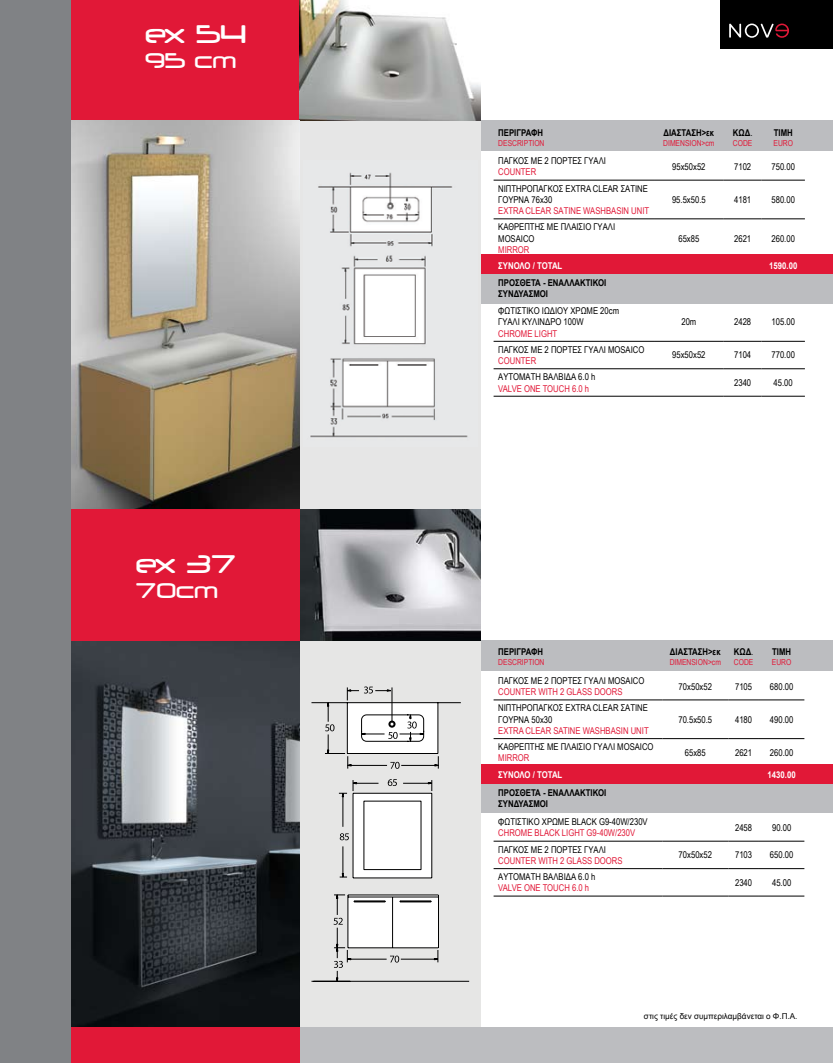
<style>
.page{position:relative;width:833px;height:1063px;background:#fff}
.page>*{position:absolute;margin:0;border:0;box-sizing:border-box;transform-origin:0 0}
.t1{font:30px "STOMP Neuropol";letter-spacing:-.015em;color:#fff}
.t2{font:25px "STOMP Neuropol";color:#fff}
.t3{font:9.38px/11.2px "Arial Narrow";color:#000}
.t4{font:9.38px "Arial Narrow";color:#e11837}
.t5{font:700 9.38px/11.2px "Arial";color:#000;scale:.83 1}
.t6{font:700 9.38px "Arial";color:#fff;scale:.83 1}
.t7{font:8.25px "Arial Narrow";color:#e11837}
.t8{font:8.12px "Arial";color:#000}
.s1{font-family:"Arial Narrow";font-weight:400}
</style>
<div class="page">
<div style="left:474px;top:120px;width:359px;height:31px;background:#bcbdc0"></div>
<div style="left:474px;top:273px;width:359px;height:31px;background:#bcbdc0"></div>
<div style="left:474px;top:254px;width:359px;height:19px;background:#e11837"></div>
<div style="left:475px;top:782px;width:358px;height:31px;background:#bcbdc0"></div>
<div style="left:475px;top:641px;width:358px;height:30px;background:#bcbdc0"></div>
<div style="left:475px;top:764px;width:358px;height:19px;background:#e11837"></div>
<hr style="left:493px;top:341px;width:161px;height:1px;background:#000">
<hr style="left:654px;top:341px;width:70px;height:1px;background:#000">
<hr style="left:724px;top:341px;width:37px;height:1px;background:#000">
<hr style="left:761px;top:341px;width:44px;height:1px;background:#000">
<hr style="left:493px;top:369px;width:161px;height:1px;background:#000">
<hr style="left:654px;top:369px;width:70px;height:1px;background:#000">
<hr style="left:724px;top:369px;width:37px;height:1px;background:#000">
<hr style="left:761px;top:369px;width:44px;height:1px;background:#000">
<hr style="left:493px;top:396px;width:161px;height:1px;background:#000">
<hr style="left:654px;top:396px;width:70px;height:1px;background:#000">
<hr style="left:724px;top:396px;width:37px;height:1px;background:#000">
<hr style="left:761px;top:396px;width:44px;height:1px;background:#000">
<hr style="left:493px;top:180px;width:161px;height:1px;background:#000">
<hr style="left:654px;top:180px;width:70px;height:1px;background:#000">
<hr style="left:724px;top:180px;width:37px;height:1px;background:#000">
<hr style="left:761px;top:180px;width:44px;height:1px;background:#000">
<hr style="left:493px;top:219px;width:161px;height:1px;background:#000">
<hr style="left:654px;top:219px;width:70px;height:1px;background:#000">
<hr style="left:724px;top:219px;width:37px;height:1px;background:#000">
<hr style="left:761px;top:219px;width:44px;height:1px;background:#000">
<div style="left:300px;top:120px;width:181px;height:390px;background:#e6e6e6"></div>
<div style="left:720px;top:0;width:113px;height:48px;background:#000"></div>
<svg style="left:729px;top:24px;width:60px;height:14px"></svg>
<img style="left:310px;top:172px;width:158px;height:266px">
<hr style="left:493px;top:700px;width:169px;height:1px;background:#000">
<hr style="left:662px;top:700px;width:66px;height:1px;background:#000">
<hr style="left:728px;top:700px;width:31px;height:1px;background:#000">
<hr style="left:759px;top:700px;width:45px;height:1px;background:#000">
<hr style="left:493px;top:738px;width:169px;height:1px;background:#000">
<hr style="left:662px;top:738px;width:66px;height:1px;background:#000">
<hr style="left:728px;top:738px;width:31px;height:1px;background:#000">
<hr style="left:759px;top:738px;width:45px;height:1px;background:#000">
<hr style="left:493px;top:841px;width:169px;height:1px;background:#000">
<hr style="left:662px;top:841px;width:66px;height:1px;background:#000">
<hr style="left:728px;top:841px;width:31px;height:1px;background:#000">
<hr style="left:759px;top:841px;width:45px;height:1px;background:#000">
<hr style="left:493px;top:868px;width:169px;height:1px;background:#000">
<hr style="left:662px;top:868px;width:66px;height:1px;background:#000">
<hr style="left:728px;top:868px;width:31px;height:1px;background:#000">
<hr style="left:759px;top:868px;width:45px;height:1px;background:#000">
<hr style="left:493px;top:896px;width:169px;height:1px;background:#000">
<hr style="left:662px;top:896px;width:66px;height:1px;background:#000">
<hr style="left:728px;top:896px;width:31px;height:1px;background:#000">
<hr style="left:759px;top:896px;width:45px;height:1px;background:#000">
<div style="left:70px;top:0;width:230px;height:120px;background:#e11837"></div>
<div style="left:300px;top:641px;width:181px;height:387px;background:#e6e6e5"></div>
<img style="left:71px;top:641px;width:229px;height:386px">
<svg style="left:325px;top:687px;width:114px;height:295px"></svg>
<img style="left:300px;top:0;width:181px;height:120px">
<img style="left:71px;top:120px;width:229px;height:389px">
<img style="left:300px;top:509px;width:181px;height:132px">
<div style="left:70px;top:509px;width:230px;height:131px;background:#e11837"></div>
<div style="left:299px;top:1028px;width:534px;height:35px;background:#bcbdc0"></div>
<div style="left:70px;top:1028px;width:230px;height:35px;background:#e11837"></div>
<div style="left:0;top:0;width:71px;height:1063px;background:#808285"></div>
<h1 class="t1" style="left:144px;top:19px;width:103px">ex 54</h1>
<h2 class="t2" style="left:144px;top:48px;width:93px">95 cm</h2>
<h1 class="t1" style="left:135px;top:549px;width:101px">ex 37</h1>
<h2 class="t2" style="left:135px;top:578px;width:84px">70cm</h2>
<p class="t5" style="left:498px;top:127px;width:56px">ΠΕΡΙΓΡΑΦΗ</p>
<p class="t7" style="left:498px;top:137px;width:48px">DESCRIPTION</p>
<p class="t3" style="left:498px;top:155px;width:109px">ΠΑΓΚΟΣ ΜΕ 2 ΠΟΡΤΕΣ ΓΥΑΛΙ</p>
<p class="t4" style="left:498px;top:165px;width:40px">COUNTER</p>
<p class="t3" style="left:498px;top:182px;width:151px">ΝΙΠΤΗΡΟΠΑΓΚΟΣ ΕΧTRA CLEAR ΣΑΤΙΝΕ<br>ΓΟΥΡΝΑ 76x30</p>
<p class="t4" style="left:498px;top:204px;width:152px">EXTRA CLEAR SΑΤΙΝΕ WASHBASIN UNIT</p>
<p class="t3" style="left:498px;top:221px;width:118px">ΚΑΘΡΕΠΤΗΣ ΜΕ ΠΛΑΙΣΙΟ ΓΥΑΛΙ<br>ΜΟSAICO</p>
<p class="t4" style="left:498px;top:243px;width:33px">MIRROR</p>
<p class="t5" style="left:663px;top:127px;width:63px">ΔΙΑΣΤΑΣΗ&gt;εκ</p>
<p class="t7" style="left:663px;top:137px;width:53px">DIMENSION&gt;cm</p>
<p class="t5" style="left:733px;top:127px;width:25px">ΚΩΔ<span class="s1">.</span></p>
<p class="t7" style="left:733px;top:137px;width:21px">CODE</p>
<p class="t5" style="left:773px;top:127px;width:24px">ΤΙΜΗ</p>
<p class="t7" style="left:773px;top:137px;width:21px">EURO</p>
<p class="t3" style="left:672px;top:161px;width:35px">95x50x52</p>
<p class="t3" style="left:734px;top:161px;width:19px">7102</p>
<p class="t3" style="left:771px;top:161px;width:25px">750.00</p>
<p class="t3" style="left:672px;top:194px;width:35px">95.5x50.5</p>
<p class="t3" style="left:734px;top:194px;width:19px">4181</p>
<p class="t3" style="left:771px;top:194px;width:25px">580.00</p>
<p class="t3" style="left:678px;top:232px;width:22px">65x85</p>
<p class="t3" style="left:734px;top:232px;width:19px">2621</p>
<p class="t3" style="left:771px;top:232px;width:25px">260.00</p>
<p class="t6" style="left:498px;top:260px;width:79px">ΣΥΝΟΛΟ / TOTAL</p>
<p class="t6" style="left:769px;top:260px;width:35px">1590.00</p>
<p class="t5" style="left:498px;top:277px;width:132px">ΠΡΟΣΘΕΤΑ - ΕΝΑΛΛΑΚΤΙΚΟΙ<br>ΣΥΝΔΥΑΣΜΟΙ</p>
<p class="t3" style="left:498px;top:305px;width:122px">ΦΩΤΙΣΤΙΚΟ ΙΩΔΙΟΥ ΧΡΩΜΕ 20cm<br>ΓΥΑΛΙ ΚΥΛΙΝΔΡΟ 100W</p>
<p class="t4" style="left:498px;top:326px;width:60px">CHROME LIGHT</p>
<p class="t3" style="left:681px;top:316px;width:16px">20m</p>
<p class="t3" style="left:734px;top:316px;width:19px">2428</p>
<p class="t3" style="left:771px;top:316px;width:25px">105.00</p>
<p class="t3" style="left:498px;top:344px;width:148px">ΠΑΓΚΟΣ ΜΕ 2 ΠΟΡΤΕΣ ΓΥΑΛΙ ΜOSAICO</p>
<p class="t4" style="left:498px;top:354px;width:40px">COUNTER</p>
<p class="t3" style="left:498px;top:371px;width:99px">ΑΥΤΟΜΑΤΗ ΒΑΛΒΙΔΑ 6.0 h</p>
<p class="t4" style="left:498px;top:381px;width:92px">VALVE ONE TOUCH 6.0 h</p>
<p class="t3" style="left:672px;top:349px;width:35px">95x50x52</p>
<p class="t3" style="left:734px;top:349px;width:19px">7104</p>
<p class="t3" style="left:771px;top:349px;width:25px">770.00</p>
<p class="t3" style="left:734px;top:377px;width:19px">2340</p>
<p class="t3" style="left:773px;top:377px;width:21px">45.00</p>
<p class="t5" style="left:498px;top:647px;width:56px">ΠΕΡΙΓΡΑΦΗ</p>
<p class="t7" style="left:498px;top:656px;width:48px">DESCRIPTION</p>
<p class="t5" style="left:670px;top:647px;width:63px">ΔΙΑΣΤΑΣΗ&gt;εκ</p>
<p class="t7" style="left:669px;top:656px;width:53px">DIMENSION&gt;cm</p>
<p class="t5" style="left:734px;top:647px;width:25px">ΚΩΔ<span class="s1">.</span></p>
<p class="t7" style="left:734px;top:656px;width:21px">CODE</p>
<p class="t5" style="left:772px;top:647px;width:24px">ΤΙΜΗ</p>
<p class="t7" style="left:772px;top:656px;width:21px">EURO</p>
<p class="t3" style="left:498px;top:675px;width:148px">ΠΑΓΚΟΣ ΜΕ 2 ΠΟΡΤΕΣ ΓΥΑΛΙ ΜOSAICO</p>
<p class="t4" style="left:498px;top:685px;width:126px">COUNTER WITH 2 GLASS DOORS</p>
<p class="t3" style="left:678px;top:680px;width:35px">70x50x52</p>
<p class="t3" style="left:735px;top:680px;width:19px">7105</p>
<p class="t3" style="left:770px;top:680px;width:25px">680.00</p>
<p class="t3" style="left:498px;top:702px;width:151px">ΝΙΠΤΗΡΟΠΑΓΚΟΣ ΕΧTRA CLEAR ΣΑΤΙΝΕ<br>ΓΟΥΡΝΑ 50x30</p>
<p class="t4" style="left:498px;top:724px;width:152px">EXTRA CLEAR SATINE WASHBASIN UNIT</p>
<p class="t3" style="left:678px;top:713px;width:35px">70.5x50.5</p>
<p class="t3" style="left:735px;top:713px;width:19px">4180</p>
<p class="t3" style="left:770px;top:713px;width:25px">490.00</p>
<p class="t3" style="left:498px;top:741px;width:157px">ΚΑΘΡΕΠΤΗΣ ΜΕ ΠΛΑΙΣΙΟ ΓΥΑΛΙ MOSAICO</p>
<p class="t4" style="left:498px;top:751px;width:33px">MIRROR</p>
<p class="t3" style="left:685px;top:746px;width:22px">65x85</p>
<p class="t3" style="left:735px;top:746px;width:19px">2621</p>
<p class="t3" style="left:770px;top:746px;width:25px">260.00</p>
<p class="t6" style="left:498px;top:768px;width:79px">ΣΥΝΟΛΟ / TOTAL</p>
<p class="t6" style="left:767px;top:768px;width:35px">1430.00</p>
<p class="t5" style="left:498px;top:787px;width:132px">ΠΡΟΣΘΕΤΑ - ΕΝΑΛΛΑΚΤΙΚΟΙ<br>ΣΥΝΔΥΑΣΜΟΙ</p>
<p class="t3" style="left:498px;top:816px;width:151px">ΦΩΤΙΣΤΙΚΟ ΧΡΩΜΕ BLACK G9-40W/230V</p>
<p class="t4" style="left:498px;top:826px;width:138px">CHROME BLACK LIGHT G9-40W/230V</p>
<p class="t3" style="left:735px;top:822px;width:19px">2458</p>
<p class="t3" style="left:772px;top:822px;width:21px">90.00</p>
<p class="t3" style="left:498px;top:843px;width:109px">ΠΑΓΚΟΣ ΜΕ 2 ΠΟΡΤΕΣ ΓΥΑΛΙ</p>
<p class="t4" style="left:498px;top:854px;width:126px">COUNTER WITH 2 GLASS DOORS</p>
<p class="t3" style="left:498px;top:871px;width:99px">ΑΥΤΟΜΑΤΗ ΒΑΛΒΙΔΑ 6.0 h</p>
<p class="t4" style="left:498px;top:881px;width:92px">VALVE ONE TOUCH 6.0 h</p>
<p class="t3" style="left:678px;top:849px;width:35px">70x50x52</p>
<p class="t3" style="left:735px;top:849px;width:19px">7103</p>
<p class="t3" style="left:770px;top:849px;width:25px">650.00</p>
<p class="t3" style="left:735px;top:876px;width:19px">2340</p>
<p class="t3" style="left:772px;top:876px;width:21px">45.00</p>
<p class="t8" style="left:644px;top:1011px;width:155px">στις τιμές δεν συμπεριλαμβάνεται ο Φ.Π.Α.</p>
</div>
